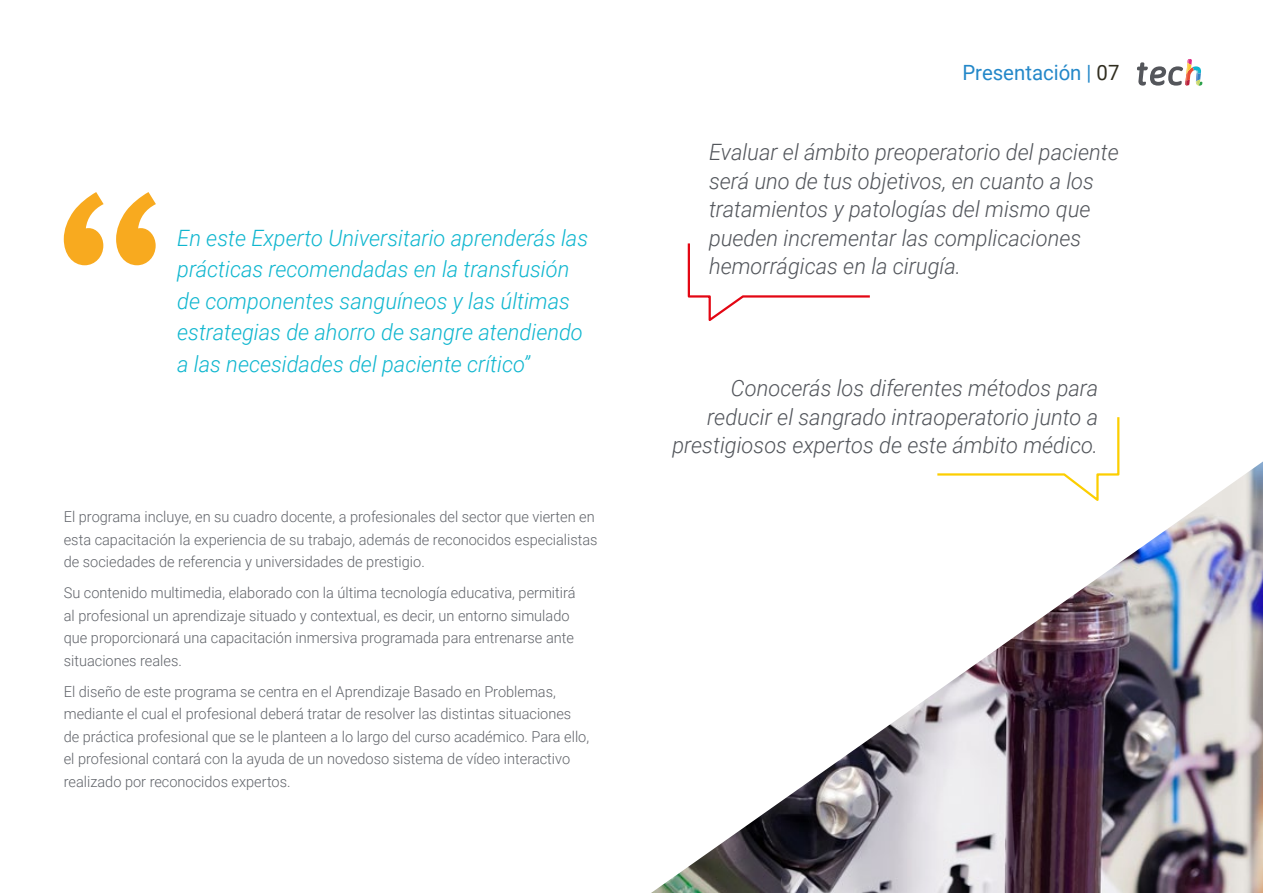
<style>
.page{position:relative;width:1263px;height:893px;background:#fff}
.page>*{position:absolute;margin:0;border:0;box-sizing:border-box;transform-origin:0 0}
.t1{font:italic 300 22.5px/28.5px "Roboto";color:#52555b;text-align:right}
.t2{font:italic 300 22.5px/31.5px "Roboto";color:#0fb6cf}
.t3{font:21px "Roboto";color:#2488c9}
.t4{font:300 15px/22.5px "Roboto";color:#61646a}
.s1{color:#312e20}
</style>
<div class="page">
<svg style="left:64px;top:192px;width:92px;height:73px"></svg>
<svg style="left:1137px;top:59px;width:65px;height:27px"></svg>
<svg style="left:1117px;top:417px;width:3px;height:44px"></svg>
<svg style="left:687px;top:243px;width:183px;height:78px"></svg>
<img style="left:651px;top:461px;width:612px;height:432px">
<h1 class="t2" style="left:177px;top:221px;width:412px">En este Experto Universitario aprenderás las prácticas recomendadas en la transfusión de componentes sanguíneos y las últimas estrategias de ahorro de sangre atendiendo a las necesidades del paciente crítico”</h1>
<p class="t4" style="left:64px;top:505px;width:535px">El programa incluye, en su cuadro docente, a profesionales del sector que vierten en esta capacitación la experiencia de su trabajo, además de reconocidos especialistas de sociedades de referencia y universidades de prestigio.</p>
<p class="t4" style="left:64px;top:581px;width:513px">Su contenido multimedia, elaborado con la última tecnología educativa, permitirá al profesional un aprendizaje situado y contextual, es decir, un entorno simulado que proporcionará una capacitación inmersiva programada para entrenarse ante situaciones reales.</p>
<p class="t4" style="left:64px;top:679px;width:527px">El diseño de este programa se centra en el Aprendizaje Basado en Problemas, mediante el cual el profesional deberá tratar de resolver las distintas situaciones de práctica profesional que se le planteen a lo largo del curso académico. Para ello, el profesional contará con la ayuda de un novedoso sistema de vídeo interactivo realizado por reconocidos expertos.</p>
<h2 class="t3" style="left:962px;top:57px;width:159px">Presentación | <span class="s1">07</span></h2>
<h1 class="t1" style="left:709px;top:137px;width:411px;text-align:left">Evaluar el ámbito preoperatorio del paciente será uno de tus objetivos, en cuanto a los tratamientos y patologías del mismo que pueden incrementar las complicaciones hemorrágicas en la cirugía.</h1>
<h1 class="t1" style="left:672px;top:373px;width:427px">Conocerás los diferentes métodos para reducir el sangrado intraoperatorio junto a prestigiosos expertos de este ámbito médico.</h1>
</div>
